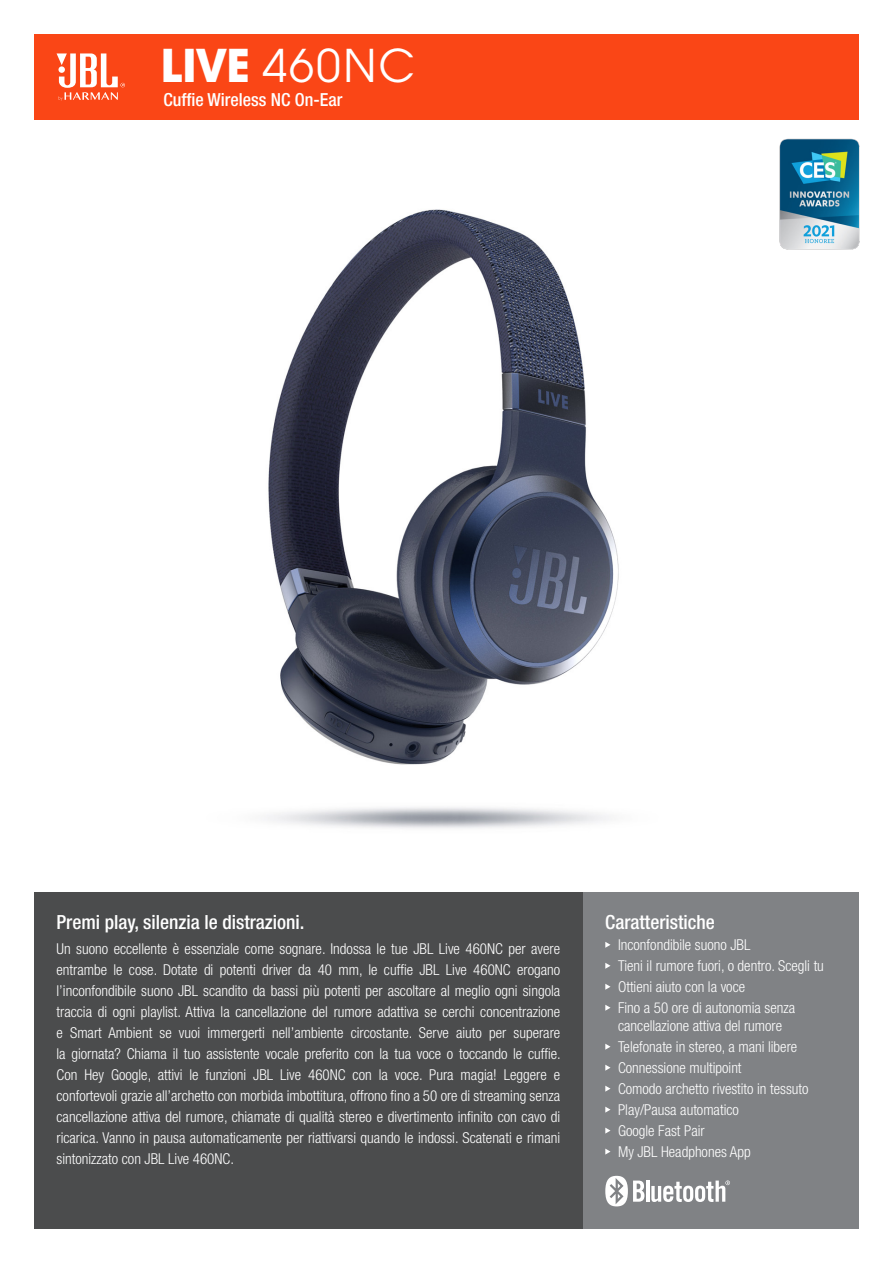
<style>
.page{position:relative;width:893px;height:1263px;background:#fff}
.page>*{position:absolute;margin:0;border:0;box-sizing:border-box;transform-origin:0 0}
.t1{font:49.8px "Avant Gard Goth EF";letter-spacing:.04em;color:#fff}
.t2{font:500 condensed 19.5px "Helvetica Neue LT Pro";color:#fff}
.t3{font:500 condensed 18px "Helvetica Neue LT Pro";color:#fff}
.t4{font:300 condensed 15px/21px "Helvetica Neue LT Pro";color:#fff}
.s1{font-weight:700}
</style>
<div class="page">
<img style="left:266px;top:209px;width:353px;height:620px">
<div style="left:34px;top:34px;width:825px;height:85px;background:#fa4616"></div>
<svg style="left:57px;top:53px;width:68px;height:48px"></svg>
<div style="left:583px;top:892px;width:276px;height:337px;background:#808285"></div>
<svg style="left:605px;top:942px;width:5px;height:6px"></svg>
<svg style="left:605px;top:963px;width:5px;height:6px"></svg>
<svg style="left:605px;top:984px;width:5px;height:6px"></svg>
<svg style="left:605px;top:1005px;width:5px;height:6px"></svg>
<svg style="left:605px;top:1044px;width:5px;height:6px"></svg>
<svg style="left:605px;top:1065px;width:5px;height:6px"></svg>
<svg style="left:605px;top:1086px;width:5px;height:6px"></svg>
<svg style="left:605px;top:1106px;width:5px;height:7px"></svg>
<svg style="left:605px;top:1127px;width:5px;height:6px"></svg>
<svg style="left:605px;top:1148px;width:5px;height:6px"></svg>
<div style="left:34px;top:892px;width:549px;height:337px;background:#4b4c4d"></div>
<svg style="left:605px;top:1176px;width:39px;height:30px"></svg>
<hr style="left:646px;top:1180px;width:3px;height:22px;background:#fff">
<svg style="left:651px;top:1180px;width:79px;height:22px"></svg>
<img style="left:779px;top:138px;width:81px;height:112px">
<p class="t1" style="left:161px;top:37px;width:255px"><span class="s1">LIVE</span> 460NC</p>
<p class="t3" style="left:163px;top:89px;width:180px">Cuffie Wireless NC On-Ear</p>
<p class="t2" style="left:57px;top:910px;width:250px">Premi play, silenzia le distrazioni.</p>
<p class="t4" style="left:57px;top:938px;width:506px;text-align:justify">Un suono eccellente è essenziale come sognare. Indossa le tue JBL Live 460NC per avere entrambe le cose. Dotate di potenti driver da 40 mm, le cuffie JBL Live 460NC erogano l’inconfondibile suono JBL scandito da bassi più potenti per ascoltare al meglio ogni singola traccia di ogni playlist. Attiva la cancellazione del rumore adattiva se cerchi concentrazione e Smart Ambient se vuoi immergerti nell’ambiente circostante. Serve aiuto per superare la giornata? Chiama il tuo assistente vocale preferito con la tua voce o toccando le cuffie.<br>Con Hey Google, attivi le funzioni JBL Live 460NC con la voce. Pura magia! Leggere e confortevoli grazie all’archetto con morbida imbottitura, offrono fino a 50 ore di streaming senza cancellazione attiva del rumore, chiamate di qualità stereo e divertimento infinito con cavo di ricarica. Vanno in pausa automaticamente per riattivarsi quando le indossi. Scatenati e rimani sintonizzato con JBL Live 460NC.</p>
<p class="t2" style="left:605px;top:910px;width:111px">Caratteristiche</p>
<p class="t4" style="left:618px;top:934px;width:134px">Inconfondibile suono JBL</p>
<p class="t4" style="left:618px;top:955px;width:207px">Tieni il rumore fuori, o dentro. Scegli tu</p>
<p class="t4" style="left:618px;top:976px;width:129px">Ottieni aiuto con la voce</p>
<p class="t4" style="left:618px;top:998px;width:179px;line-height:18px">Fino a 50 ore di autonomia senza cancellazione attiva del rumore</p>
<p class="t4" style="left:618px;top:1036px;width:181px">Telefonate in stereo, a mani libere</p>
<p class="t4" style="left:618px;top:1057px;width:125px">Connessione multipoint</p>
<p class="t4" style="left:618px;top:1078px;width:192px">Comodo archetto rivestito in tessuto</p>
<p class="t4" style="left:618px;top:1099px;width:122px">Play/Pausa automatico</p>
<p class="t4" style="left:618px;top:1120px;width:88px">Google Fast Pair</p>
<p class="t4" style="left:618px;top:1141px;width:134px">My JBL Headphones App</p>
</div>
